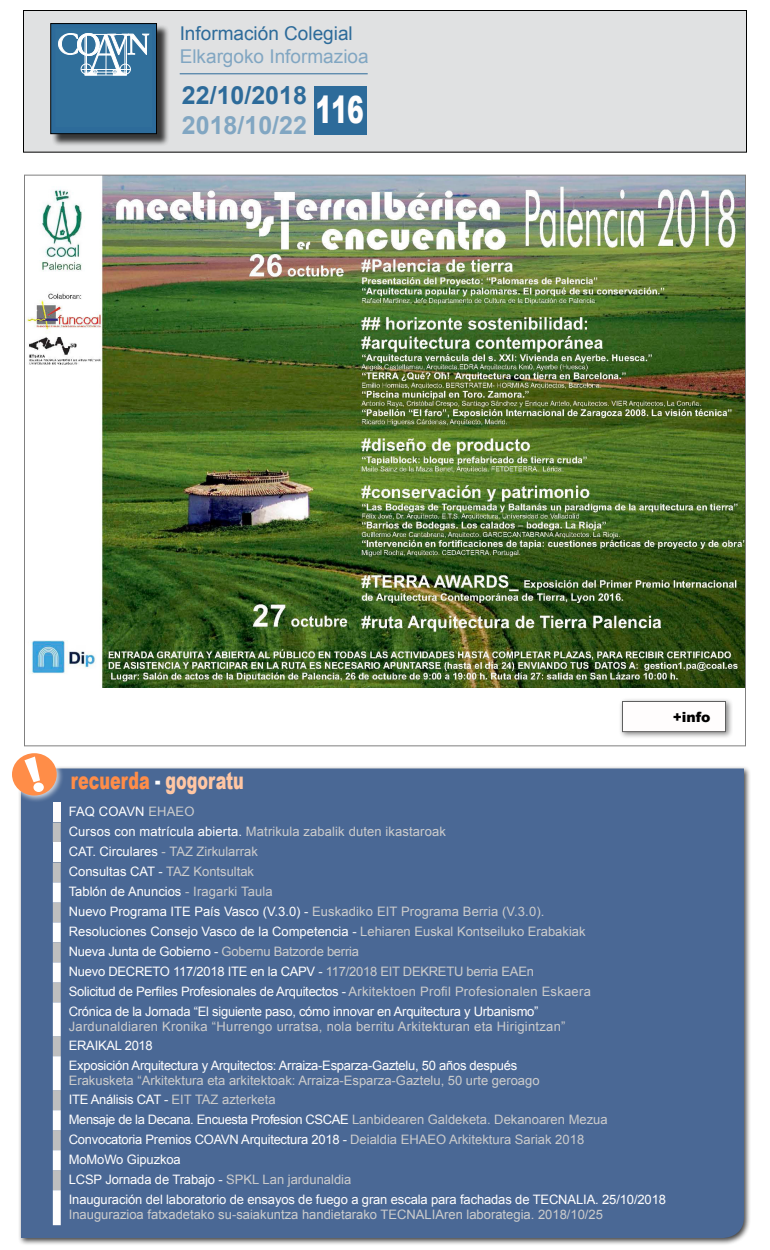
<style>
.page{position:relative;width:770px;height:1250px;background:#fff}
.page>*{position:absolute;margin:0;border:0;box-sizing:border-box;transform-origin:0 0}
.t1{font:900 37.5px "Arial";color:#fffdfd;scale:.67 1}
.t2{font:700 25px "Arial";color:#2d6b9a}
.t3{font:700 25px "Arial";color:#81a6c2}
.t4{font:900 24px "Arial";color:#ff8d48;scale:.67 1}
.t5{font:19px "Arial";color:#81a6c2}
.t6{font:19px "Arial";color:#2d6b9a}
.t7{font:900 14px "Arial";color:#000}
.t8{font:13px/20px "Arial";letter-spacing:-.01em;color:#fffefe}
.t9{font:13px/18.4px "Arial";color:#ccc}
.t10{font:13px "Arial";letter-spacing:.02em;color:#ccc}
.s1{color:#fffefe}
.s2{color:#ffc6a3}
.s3{color:#ccc}
</style>
<div class="page">
<div style="left:24px;top:10px;width:722px;height:142px;background:#e0e1e2"></div>
<div style="left:23px;top:10px;width:724px;height:143px;border:1px solid #000"></div>
<img style="left:26px;top:177px;width:718px;height:510px">
<div style="left:618px;top:698px;width:115px;height:42px;background:#000;opacity:.75"></div>
<div style="left:622px;top:702px;width:104px;height:30px;background:#fffdfd"></div>
<div style="left:18px;top:765px;width:734px;height:480px;background:#000;opacity:.75"></div>
<div style="left:21px;top:769px;width:723px;height:469px;background:#4a6895"></div>
<div style="left:53px;top:802px;width:8px;height:20px;background:#fffdfd"></div>
<svg style="left:53px;top:822px;width:8px;height:403px"></svg>
<div style="left:8px;top:750px;width:56px;height:53px;background:#fff;opacity:.75"></div>
<div style="left:12px;top:753px;width:45px;height:43px;background:#ff8d48;border-radius:50%"></div>
<svg style="left:24px;top:757px;width:16px;height:25px"></svg>
<div style="left:33px;top:783px;width:11px;height:9px;background:#fff;border-radius:50%"></div>
<div style="left:52px;top:25px;width:117px;height:122px;background:#000;opacity:.75"></div>
<div style="left:51px;top:24px;width:106px;height:110px;background:#2d6b9a"></div>
<div style="left:56px;top:29px;width:95px;height:97px;background:#306f9b"></div>
<svg style="left:58px;top:33px;width:91px;height:42px"></svg>
<hr style="left:85px;top:75px;width:41px;height:1px;background:#fff">
<hr style="left:81px;top:69px;width:49px;height:1px;background:#fff">
<hr style="left:125px;top:35px;width:1px;height:40px;background:#fff">
<hr style="left:86px;top:35px;width:1px;height:40px;background:#fff">
<div style="left:50px;top:23px;width:107px;height:111px;border:1px solid #000"></div>
<hr style="left:180px;top:73px;width:188px;height:1px;background:#2d6b9a">
<div style="left:314px;top:86px;width:53px;height:49px;background:#2d6b9a"></div>
<h3 class="t6" style="left:180px;top:21px;width:175px">Información Colegial</h3>
<h3 class="t5" style="left:180px;top:44px;width:191px">Elkargoko Informazioa</h3>
<h1 class="t1" style="left:316px;top:82px;width:73px">116</h1>
<h2 class="t2" style="left:182px;top:78px;width:127px">22/10/2018</h2>
<h2 class="t3" style="left:182px;top:108px;width:127px">2018/10/22</h2>
<p class="t7" style="left:673px;top:706px;width:39px">+info</p>
<h3 class="t4" style="left:71px;top:763px;width:260px">recuerda <span class="s1">-</span> <span class="s2">gogoratu</span></h3>
<p class="t8" style="left:69px;top:802px;width:524px">FAQ COAVN <span class="s3">EHAEO<br></span>Cursos con matrícula abierta. <span class="s3">Matrikula zabalik duten ikastaroak<br></span>CAT. Circulares <span class="s3">- TAZ Zirkularrak<br></span>Consultas CAT - <span class="s3">TAZ Kontsultak<br></span>Tablón de Anuncios <span class="s3">- Iragarki Taula<br></span>Nuevo Programa ITE País Vasco (V.3.0) - <span class="s3">Euskadiko EIT Programa Berria (V.3.0).<br></span>Resoluciones Consejo Vasco de la Competencia - <span class="s3">Lehiaren Euskal Kontseiluko Erabakiak </span>Nueva Junta de Gobierno - <span class="s3">Gobernu Batzorde berria<br></span>Nuevo DECRETO 117/2018 ITE en la CAPV - <span class="s3">117/2018 EIT DEKRETU berria EAEn<br></span>Solicitud de Perfiles Profesionales de Arquitectos - <span class="s3">Arkitektoen Profil Profesionalen Eskaera </span>Crónica de la Jornada “El siguiente paso, cómo innovar en Arquitectura y Urbanismo”</p>
<p class="t10" style="left:69px;top:1018px;width:498px">Jardunaldiaren Kronika “Hurrengo urratsa, nola berritu Arkitekturan eta Hirigintzan”</p>
<p class="t8" style="left:69px;top:1035px;width:450px">ERAIKAL 2018<br>Exposición Arquitectura y Arquitectos: Arraiza-Esparza-Gaztelu, 50 años después</p>
<p class="t9" style="left:69px;top:1072px;width:472px">Erakusketa “Arkitektura eta arkitektoak: Arraiza-Esparza-Gaztelu, 50 urte geroago<br><span class="s1">ITE Análisis CAT -</span> EIT TAZ azterketa</p>
<p class="t8" style="left:69px;top:1109px;width:599px">Mensaje de la Decana. Encuesta Profesion CSCAE <span class="s3">Lanbidearen Galdeketa. Dekanoaren Mezua </span>Convocatoria Premios COAVN Arquitectura 2018 - <span class="s3">Deialdia EHAEO Arkitektura Sariak 2018<br></span>MoMoWo Gipuzkoa<br>LCSP Jornada de Trabajo - <span class="s3">SPKL Lan jardunaldia<br></span>Inauguración del laboratorio de ensayos de fuego a gran escala para fachadas de TECNALIA. 25/10/2018</p>
<p class="t9" style="left:69px;top:1206px;width:536px">Inaugurazioa fatxadetako su-saiakuntza handietarako TECNALIAren laborategia. 2018/10/25</p>
</div>
